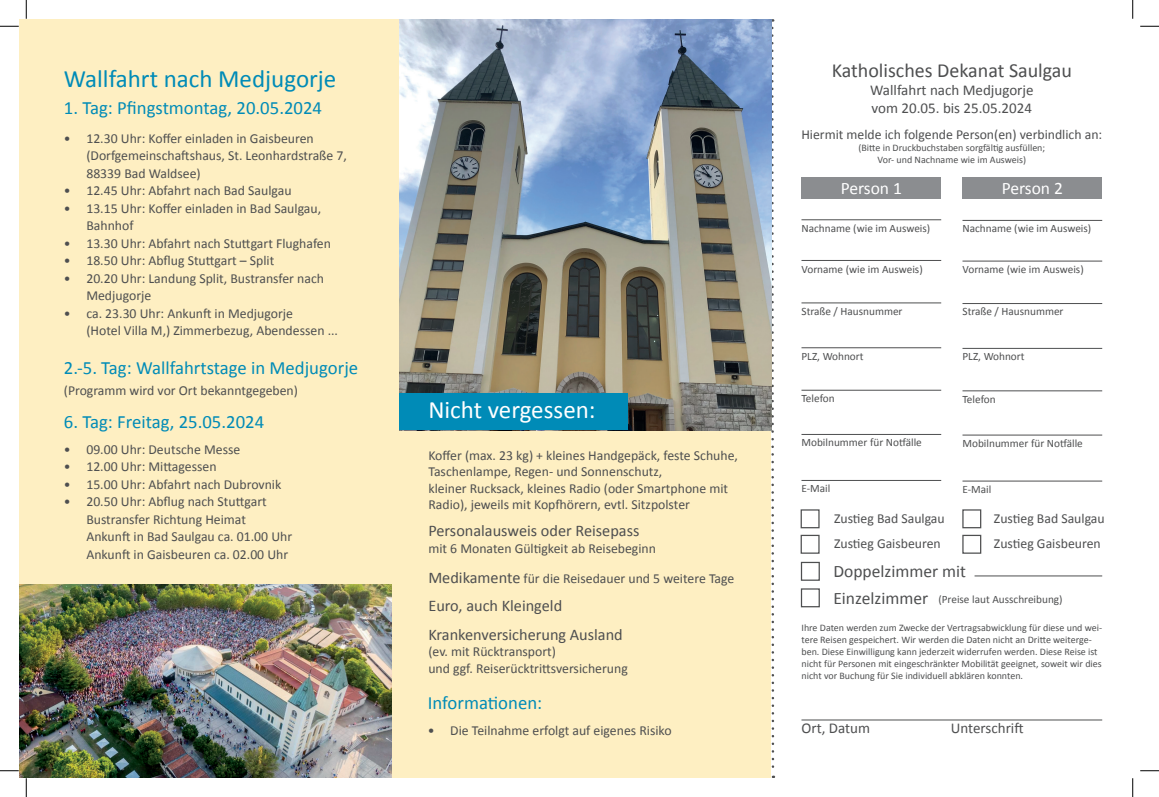
<style>
.page{position:relative;width:1159px;height:797px;background:#fff}
.page>*{position:absolute;margin:0;border:0;box-sizing:border-box;transform-origin:0 0}
.t1{font:25px "Calibri";color:#008bb7}
.t2{font:25px "Calibri";color:#fff}
.t3{font:20px "Calibri";color:#4e4f50}
.t4{font:18.75px "Calibri";color:#008bb7}
.t5{font:17.5px "Calibri";color:#4e4f50}
.t6{font:17.5px "Calibri";color:#fff}
.t7{font:16.25px/28.8px "Calibri";color:#4e4f50}
.t8{font:15px/18px "Calibri";color:#4e4f50}
.t9{font:13.75px/17.5px "Calibri";color:#4e4f50}
.t10{font:11.25px "Calibri";color:#4e4f50}
.t11{font:10px/12px "Calibri";color:#4e4f50;text-align:center}
.s1{font-size:16.25px}
.s2{font-size:17.5px}
</style>
<div class="page">
<div style="left:19px;top:19px;width:751px;height:758px;background:#feefc2"></div>
<hr style="left:801px;top:219px;width:139px;height:1px;background:#4e4f50">
<hr style="left:962px;top:220px;width:139px;height:1px;background:#4e4f50">
<hr style="left:801px;top:260px;width:139px;height:1px;background:#4e4f50">
<hr style="left:962px;top:261px;width:139px;height:1px;background:#4e4f50">
<hr style="left:801px;top:302px;width:139px;height:1px;background:#4e4f50">
<hr style="left:962px;top:303px;width:139px;height:1px;background:#4e4f50">
<hr style="left:801px;top:347px;width:139px;height:1px;background:#4e4f50">
<hr style="left:962px;top:348px;width:139px;height:1px;background:#4e4f50">
<hr style="left:801px;top:390px;width:139px;height:1px;background:#4e4f50">
<hr style="left:962px;top:390px;width:139px;height:1px;background:#4e4f50">
<hr style="left:801px;top:434px;width:139px;height:1px;background:#4e4f50">
<hr style="left:962px;top:435px;width:139px;height:1px;background:#4e4f50">
<hr style="left:801px;top:480px;width:139px;height:1px;background:#4e4f50">
<hr style="left:962px;top:481px;width:139px;height:1px;background:#4e4f50">
<div style="left:800px;top:562px;width:19px;height:19px;border:1px solid #4e4f50"></div>
<div style="left:800px;top:588px;width:19px;height:19px;border:1px solid #4e4f50"></div>
<hr style="left:974px;top:575px;width:127px;height:1px;background:#4e4f50">
<hr style="left:801px;top:719px;width:300px;height:1px;background:#4e4f50">
<div style="left:801px;top:178px;width:139px;height:21px;background:#8b8d90"></div>
<div style="left:962px;top:178px;width:139px;height:21px;background:#8b8d90"></div>
<img style="left:19px;top:584px;width:372px;height:193px">
<svg style="left:769px;top:19px;width:6px;height:758px"></svg>
<img style="left:399px;top:19px;width:372px;height:411px">
<div style="left:399px;top:393px;width:228px;height:37px;background:#008bb7"></div>
<div style="left:800px;top:509px;width:19px;height:19px;border:1px solid #4e4f50"></div>
<div style="left:962px;top:509px;width:18px;height:19px;border:1px solid #4e4f50"></div>
<div style="left:800px;top:535px;width:19px;height:18px;border:1px solid #4e4f50"></div>
<div style="left:962px;top:535px;width:18px;height:18px;border:1px solid #4e4f50"></div>
<svg style="left:0;top:25px;width:19px;height:2px"></svg>
<svg style="left:1140px;top:25px;width:18px;height:2px"></svg>
<svg style="left:0;top:770px;width:19px;height:1px"></svg>
<svg style="left:1140px;top:770px;width:18px;height:1px"></svg>
<svg style="left:25px;top:0;width:2px;height:19px"></svg>
<svg style="left:25px;top:778px;width:2px;height:19px"></svg>
<svg style="left:1132px;top:0;width:1px;height:19px"></svg>
<svg style="left:1132px;top:778px;width:1px;height:19px"></svg>
<h1 class="t1" style="left:64px;top:61px;width:274px">Wallfahrt nach Medjugorje</h1>
<h3 class="t4" style="left:64px;top:95px;width:260px">1. Tag: Pfingstmontag, 20.05.2024</h3>
<p class="t9" style="left:86px;top:129px;width:262px;text-indent:-22px">• 12.30 Uhr: Koffer einladen in Gaisbeuren (Dorfgemeinschaftshaus, St. Leonhardstraße 7,<br>88339 Bad Waldsee)</p>
<p class="t9" style="left:64px;top:181px;width:229px">• 12.45 Uhr: Abfahrt nach Bad Saulgau</p>
<p class="t9" style="left:86px;top:199px;width:236px;text-indent:-22px">• 13.15 Uhr: Koffer einladen in Bad Saulgau,<br>Bahnhof</p>
<p class="t9" style="left:64px;top:234px;width:268px">• 13.30 Uhr: Abfahrt nach Stuttgart Flughafen</p>
<p class="t9" style="left:64px;top:251px;width:212px">• 18.50 Uhr: Abflug Stuttgart – Split</p>
<p class="t9" style="left:86px;top:269px;width:239px;text-indent:-22px">• 20.20 Uhr: Landung Split, Bustransfer nach<br>Medjugorje</p>
<p class="t9" style="left:86px;top:304px;width:253px;text-indent:-22px">• ca. 23.30 Uhr: Ankunft in Medjugorje<br>(Hotel Villa M,) Zimmerbezug, Abendessen ...</p>
<h3 class="t4" style="left:64px;top:354px;width:296px">2.-5. Tag: Wallfahrtstage in Medjugorje</h3>
<h3 class="t4" style="left:64px;top:409px;width:202px">6. Tag: Freitag, 25.05.2024</h3>
<p class="t9" style="left:64px;top:440px;width:178px">• 09.00 Uhr: Deutsche Messe</p>
<p class="t9" style="left:64px;top:457px;width:154px">• 12.00 Uhr: Mittagessen</p>
<p class="t9" style="left:64px;top:475px;width:219px">• 15.00 Uhr: Abfahrt nach Dubrovnik</p>
<p class="t9" style="left:86px;top:492px;width:207px;text-indent:-22px">• 20.50 Uhr: Abflug nach Stuttgart Bustransfer Richtung Heimat Ankunft in Bad Saulgau ca. 01.00 Uhr Ankunft in Gaisbeuren ca. 02.00 Uhr</p>
<p class="t9" style="left:64px;top:381px;width:235px">(Programm wird vor Ort bekanntgegeben)</p>
<h1 class="t2" style="left:428px;top:392px;width:169px">Nicht vergessen:</h1>
<p class="t9" style="left:428px;top:447px;width:311px;line-height:16.2px">Koffer (max. 23 kg) + kleines Handgepäck, feste Schuhe, Taschenlampe, Regen- und Sonnenschutz,<br>kleiner Rucksack, kleines Radio (oder Smartphone mit Radio), jeweils mit Kopfhörern, evtl. Sitzpolster</p>
<p class="t7" style="left:428px;top:516px;width:212px">Personalausweis oder Reisepass</p>
<p class="t9" style="left:428px;top:532px;width:307px;line-height:30px">mit 6 Monaten Gültigkeit ab Reisebeginn<br><span class="s1">Medikamente</span> für die Reisedauer und 5 weitere Tage</p>
<p class="t7" style="left:428px;top:591px;width:196px">Euro, auch Kleingeld<br>Krankenversicherung Ausland</p>
<p class="t9" style="left:428px;top:643px;width:201px;line-height:16.2px">(ev. mit Rücktransport)<br>und ggf. Reiserücktrittsversicherung</p>
<h3 class="t4" style="left:427px;top:690px;width:116px">Informationen:</h3>
<p class="t9" style="left:427px;top:721px;width:245px">• Die Teilnahme erfolgt auf eigenes Risiko</p>
<h2 class="t3" style="left:831px;top:57px;width:242px">Katholisches Dekanat Saulgau</h2>
<p class="t8" style="left:869px;top:81px;width:165px">Wallfahrt nach Medjugorje vom 20.05. bis 25.05.2024</p>
<p class="t9" style="left:801px;top:126px;width:302px">Hiermit melde ich folgende Person(en) verbindlich an:</p>
<p class="t11" style="left:858px;top:142px;width:188px">(Bitte in Druckbuchstaben sorgfältig ausfüllen;<br>Vor- und Nachname wie im Ausweis)</p>
<p class="t6" style="left:840px;top:176px;width:63px">Person 1</p>
<p class="t6" style="left:1001px;top:176px;width:63px">Person 2</p>
<p class="t10" style="left:801px;top:220px;width:130px">Nachname (wie im Ausweis)</p>
<p class="t10" style="left:962px;top:221px;width:130px">Nachname (wie im Ausweis)</p>
<p class="t10" style="left:801px;top:261px;width:123px">Vorname (wie im Ausweis)</p>
<p class="t10" style="left:962px;top:261px;width:123px">Vorname (wie im Ausweis)</p>
<p class="t10" style="left:801px;top:303px;width:102px">Straße / Hausnummer</p>
<p class="t10" style="left:962px;top:304px;width:102px">Straße / Hausnummer</p>
<p class="t10" style="left:801px;top:348px;width:64px">PLZ, Wohnort</p>
<p class="t10" style="left:962px;top:349px;width:64px">PLZ, Wohnort</p>
<p class="t10" style="left:801px;top:391px;width:35px">Telefon</p>
<p class="t10" style="left:962px;top:391px;width:35px">Telefon</p>
<p class="t10" style="left:801px;top:435px;width:122px">Mobilnummer für Notfälle</p>
<p class="t10" style="left:962px;top:435px;width:122px">Mobilnummer für Notfälle</p>
<p class="t10" style="left:801px;top:481px;width:30px">E-Mail</p>
<p class="t10" style="left:962px;top:481px;width:30px">E-Mail</p>
<p class="t9" style="left:833px;top:509px;width:112px">Zustieg Bad Saulgau</p>
<p class="t9" style="left:993px;top:509px;width:112px">Zustieg Bad Saulgau</p>
<p class="t9" style="left:833px;top:534px;width:108px">Zustieg Gaisbeuren</p>
<p class="t9" style="left:993px;top:534px;width:108px">Zustieg Gaisbeuren</p>
<p class="t5" style="left:833px;top:559px;width:134px">Doppelzimmer mit</p>
<p class="t10" style="left:833px;top:591px;width:231px"><span class="s2">Einzelzimmer</span> (Preise laut Ausschreibung)</p>
<p class="t11" style="left:801px;top:621px;width:302px;text-align:left">Ihre Daten werden zum Zwecke der Vertragsabwicklung für diese und wei&shy;tere Reisen gespeichert. Wir werden die Daten nicht an Dritte weiterge&shy;ben. Diese Einwilligung kann jederzeit widerrufen werden. Diese Reise ist nicht für Personen mit eingeschränkter Mobilität geeignet, soweit wir dies nicht vor Buchung für Sie individuell abklären konnten.</p>
<p class="t8" style="left:801px;top:719px;width:70px">Ort, Datum</p>
<p class="t8" style="left:950px;top:719px;width:74px">Unterschrift</p>
</div>
